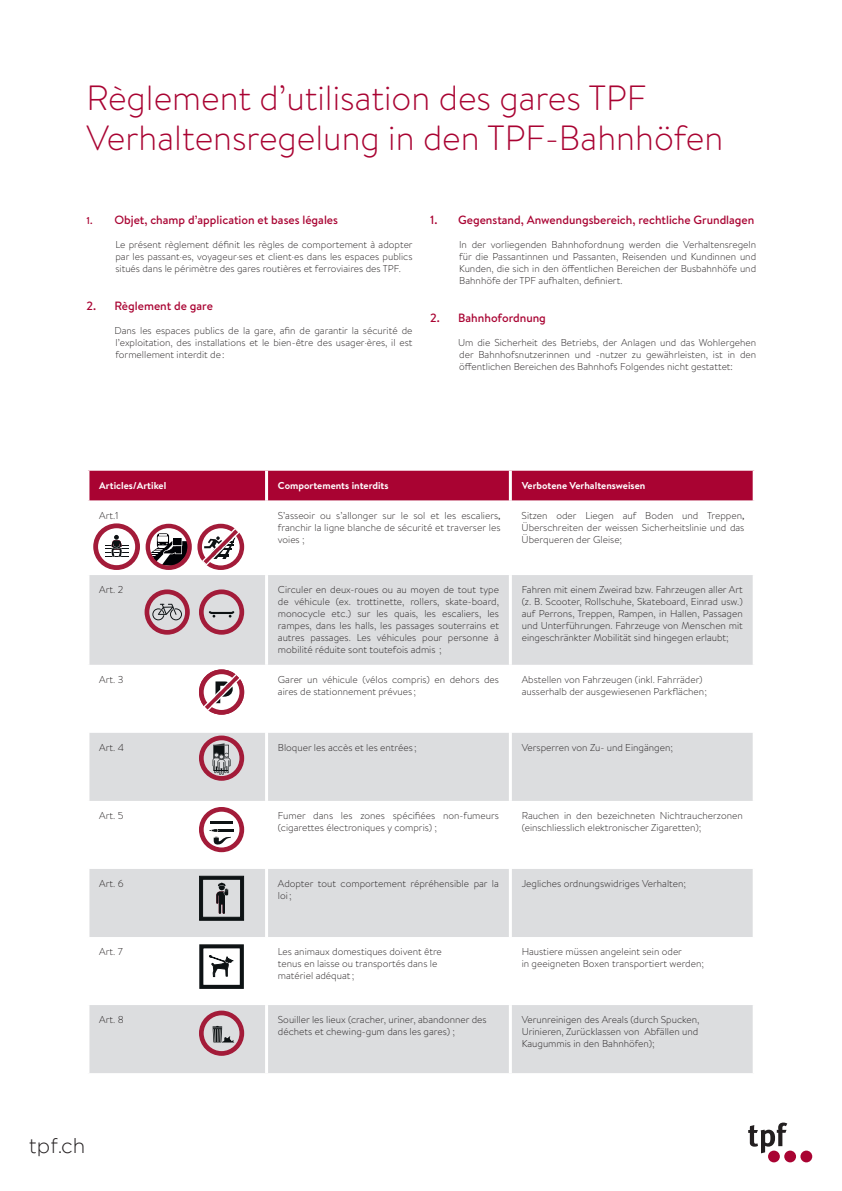
<style>
.page{position:relative;width:842px;height:1191px;background:#fff}
.page>*{position:absolute;margin:0;border:0;box-sizing:border-box;transform-origin:0 0}
.t1{font:300 35px/40px "Brandon Text";color:#a90332}
.t2{font:300 20.3px "Gotham";color:#231f20}
.t3{font:500 12px "Brandon Text";color:#a90332}
.t4{font:300 10px/12px "Brandon Text";color:#231f20;text-align:justify}
.t5{font:700 10px "Brandon Text";color:#fff}
.s1{font-size:10px}
.s2{font-family:"Minion Pro";font-weight:400}
</style>
<div class="page">
<div style="left:89px;top:471px;width:664px;height:29px;background:#a90332"></div>
<svg style="left:89px;top:575px;width:176px;height:498px;fill:#dcdddf"></svg>
<svg style="left:268px;top:575px;width:485px;height:498px;fill:#dcdddf"></svg>
<hr style="left:265px;top:471px;width:3px;height:29px;background:#fff">
<hr style="left:509px;top:471px;width:3px;height:29px;background:#fff">
<hr style="left:509px;top:575px;width:3px;height:90px;background:#fff">
<hr style="left:509px;top:665px;width:3px;height:68px;background:#fff">
<hr style="left:509px;top:733px;width:3px;height:68px;background:#fff">
<hr style="left:509px;top:801px;width:3px;height:68px;background:#fff">
<hr style="left:509px;top:869px;width:3px;height:68px;background:#fff">
<hr style="left:509px;top:937px;width:3px;height:68px;background:#fff">
<hr style="left:509px;top:1005px;width:3px;height:68px;background:#fff">
<svg style="left:748px;top:1122px;width:39px;height:31px"></svg>
<div style="left:784px;top:1150px;width:12px;height:12px;background:#a90332;border-radius:50%"></div>
<div style="left:800px;top:1150px;width:12px;height:12px;background:#a90332;border-radius:50%"></div>
<div style="left:768px;top:1150px;width:12px;height:12px;background:#a90332;border-radius:50%"></div>
<svg style="left:144px;top:589px;width:47px;height:46px;background:#c09ba5"></svg>
<svg style="left:198px;top:589px;width:47px;height:46px;background:#c5a1aa"></svg>
<svg style="left:198px;top:668px;width:47px;height:47px"></svg>
<svg style="left:198px;top:806px;width:47px;height:47px"></svg>
<svg style="left:199px;top:875px;width:46px;height:46px;background:#87898b"></svg>
<svg style="left:199px;top:943px;width:46px;height:46px"></svg>
<svg style="left:198px;top:1009px;width:47px;height:47px;background:#be9ba4"></svg>
<svg style="left:198px;top:735px;width:47px;height:46px;background:#b38f99"></svg>
<svg style="left:93px;top:523px;width:152px;height:47px"></svg>
<h1 class="t1" style="left:86px;top:76px;width:638px">Règlement d’utilisation des gares TPF<br>Verhaltensregelung in den TPF-Bahnhöfen</h1>
<p class="t3" style="left:86px;top:211px;width:253px"><span class="s1">1.</span> Objet, champ d’application et bases légales</p>
<p class="t4" style="left:115px;top:238px;width:299px">Le présent règlement définit les règles de comportement à adopter par les passant·es, voyageur·ses et client·es dans les espaces publics situés dans le périmètre des gares routières et ferroviaires des TPF.</p>
<p class="t3" style="left:86px;top:298px;width:128px">2. Règlement de gare</p>
<p class="t4" style="left:114px;top:324px;width:300px">Dans les espaces publics de la gare, afin de garantir la sécurité de l’exploitation, des installations et le bien-être des usager·ères, il est formellement interdit de:</p>
<p class="t3" style="left:430px;top:211px;width:326px">1. Gegenstand, Anwendungsbereich, rechtliche Grundlagen</p>
<p class="t4" style="left:459px;top:238px;width:298px">In der vorliegenden Bahnhofordnung werden die Verhaltensregeln für die Passantinnen und Passanten, Reisenden und Kundinnen und Kunden, die sich in den öffentlichen Bereichen der Busbahnhöfe und Bahnhöfe der TPF aufhalten, definiert.</p>
<p class="t3" style="left:430px;top:310px;width:117px">2. Bahnhofordnung</p>
<p class="t4" style="left:458px;top:336px;width:300px">Um die Sicherheit des Betriebs, der Anlagen und das Wohlergehen der Bahnhofsnutzerinnen und -nutzer zu gewährleisten, ist in den öffentlichen Bereichen des Bahnhofs Folgendes nicht gestattet:</p>
<p class="t5" style="left:99px;top:478px;width:69px">Articles/Artikel</p>
<p class="t5" style="left:278px;top:478px;width:112px">Comportements interdits</p>
<p class="t5" style="left:522px;top:478px;width:125px">Verbotene Verhaltensweisen</p>
<p class="t4" style="left:99px;top:509px;width:21px">Art.1</p>
<p class="t4" style="left:278px;top:509px;width:224px">S’asseoir ou s’allonger sur le sol et les escaliers<span class="s2">, </span>franchir la ligne blanche de sécurité et traverser les voies ;</p>
<p class="t4" style="left:522px;top:509px;width:224px">Sitzen oder Liegen auf Boden und Treppen<span class="s2">, </span>Überschreiten der weissen Sicherheitslinie und das Überqueren der Gleise;</p>
<p class="t4" style="left:99px;top:583px;width:25px">Art. 2</p>
<p class="t4" style="left:278px;top:583px;width:223px">Circuler en deux-roues ou au moyen de tout type de véhicule (ex. trottinette, rollers, skate-board, monocycle etc.) sur les quais, les escaliers, les rampes, dans les halls, les passages souterrains et autres passages. Les véhicules pour personne à mobilité réduite sont toutefois admis ;</p>
<p class="t4" style="left:522px;top:583px;width:223px">Fahren mit einem Zweirad bzw. Fahrzeugen aller Art (z. B. Scooter, Rollschuhe, Skateboard, Einrad usw.) auf Perrons, Treppen, Rampen, in Hallen, Passagen und Unterführungen. Fahrzeuge von Menschen mit eingeschränkter Mobilität sind hingegen erlaubt;</p>
<p class="t4" style="left:99px;top:673px;width:26px">Art. 3</p>
<p class="t4" style="left:278px;top:673px;width:223px">Garer un véhicule (vélos compris) en dehors des aires de stationnement prévues ;</p>
<p class="t4" style="left:522px;top:673px;width:187px">Abstellen von Fahrzeugen (inkl. Fahrräder) ausserhalb der ausgewiesenen Parkflächen;</p>
<p class="t4" style="left:99px;top:741px;width:26px">Art. 4</p>
<p class="t4" style="left:278px;top:741px;width:140px">Bloquer les accès et les entrées ;</p>
<p class="t4" style="left:522px;top:741px;width:153px">Versperren von Zu- und Eingängen;</p>
<p class="t4" style="left:99px;top:809px;width:26px">Art. 5</p>
<p class="t4" style="left:278px;top:809px;width:223px">Fumer dans les zones spécifiées non-fumeurs (cigarettes électroniques y compris) ;</p>
<p class="t4" style="left:522px;top:809px;width:223px">Rauchen in den bezeichneten Nichtraucherzonen (einschliesslich elektronischer Zigaretten);</p>
<p class="t4" style="left:99px;top:877px;width:26px">Art. 6</p>
<p class="t4" style="left:278px;top:877px;width:223px">Adopter tout comportement répréhensible par la loi;</p>
<p class="t4" style="left:522px;top:877px;width:166px">Jegliches ordnungswidriges Verhalten;</p>
<p class="t4" style="left:99px;top:945px;width:25px">Art. 7</p>
<p class="t4" style="left:278px;top:945px;width:165px;text-align:left">Les animaux domestiques doivent être tenus en laisse ou transportés dans le matériel adéquat;</p>
<p class="t4" style="left:522px;top:945px;width:184px">Haustiere müssen angeleint sein oder<br>in geeigneten Boxen transportiert werden;</p>
<p class="t4" style="left:99px;top:1013px;width:26px">Art. 8</p>
<p class="t4" style="left:278px;top:1013px;width:210px">Souiller les lieux (cracher, uriner, abandonner des déchets et chewing-gum dans les gares) ;</p>
<p class="t4" style="left:522px;top:1013px;width:179px">Verunreinigen des Areals (durch Spucken, Urinieren, Zurücklassen von Abfällen und Kaugummis in den Bahnhöfen);</p>
<h2 class="t2" style="left:29px;top:1135px;width:58px">tpf.ch</h2>
</div>
